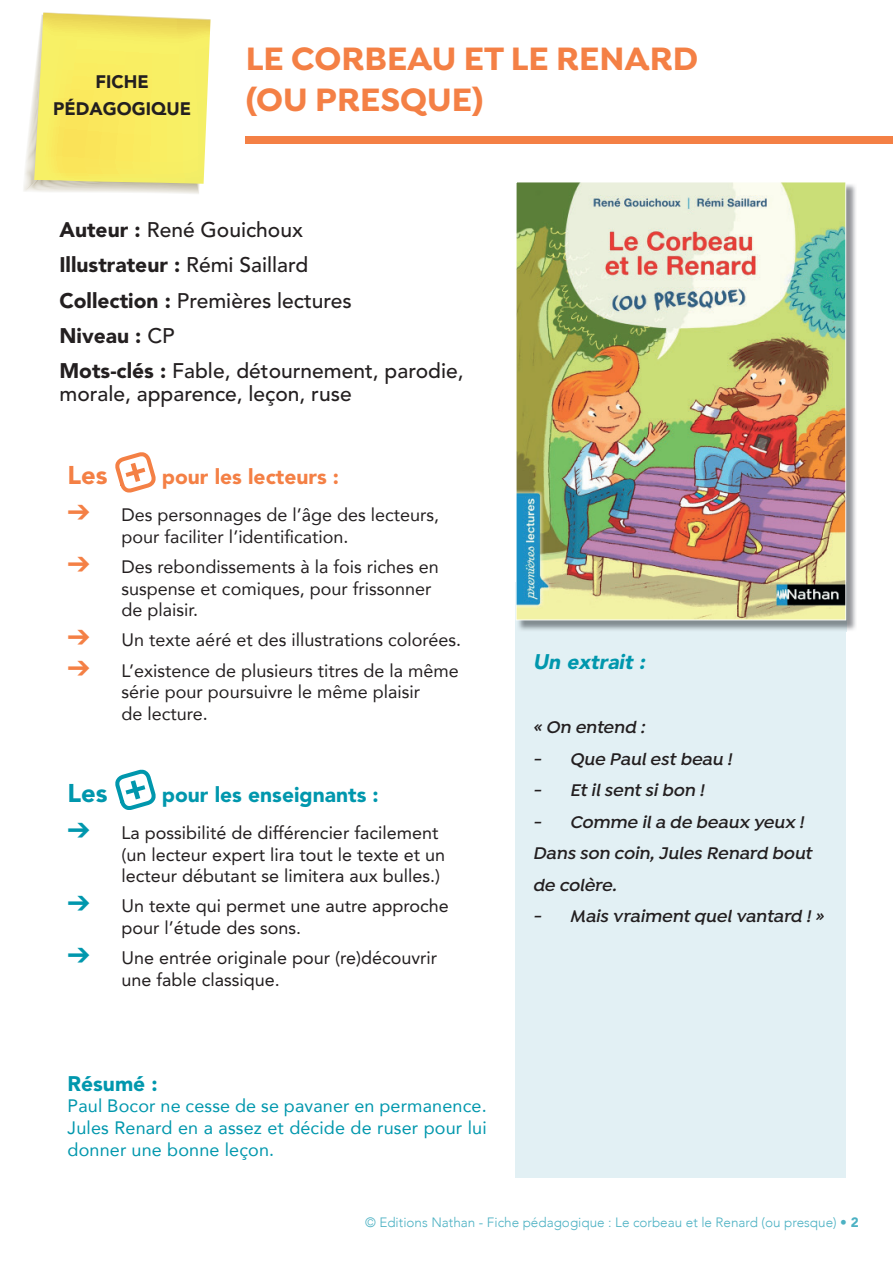
<style>
.page{position:relative;width:893px;height:1263px;background:#fff}
.page>*{position:absolute;margin:0;border:0;box-sizing:border-box;transform-origin:0 0}
.t1{font:700 34.5px/41.4px "Isidora";color:#f48045}
.t2{font:900 25.5px "Avenir LT Std";color:#f48045}
.t3{font:900 25.5px "Avenir LT Std";color:#0097ad}
.t4{font:500 21px/35.2px "Avenir LT Std";color:#231f20}
.t5{font:900 21px "Avenir LT Std";color:#0097ad}
.t6{font:900 21px "Avenir LT Std";color:#f48045}
.t7{font:italic 900 21px "Avenir LT Std";color:#0097ad}
.t8{font:18px/21.6px "Avenir";color:#231f20}
.t9{font:18px/21.6px "Avenir LT Std";color:#231f20}
.t10{font:italic 600 18px/31.5px "Isidora";color:#231f20}
.t11{font:18px/21.6px "Avenir";letter-spacing:.01em;color:#0097ad;text-align:justify}
.t12{font:900 18px/27px "Avenir LT Std";color:#231f20;text-align:center}
.t13{font:300 13.5px "Avenir";color:#4cb1c3}
.s1{font-weight:900}
.s2{color:#f48045}
.s3{color:#0097ad}
.s4{font-family:"Avenir LT Std";font-weight:900}
</style>
<div class="page">
<div style="left:246px;top:136px;width:647px;height:8px;background:#f48045"></div>
<svg style="left:24px;top:12px;width:187px;height:182px;background:#f5ea79"></svg>
<svg style="left:115px;top:452px;width:41px;height:41px"></svg>
<svg style="left:115px;top:769px;width:41px;height:41px"></svg>
<div style="left:516px;top:583px;width:330px;height:595px;background:#e2f0f4"></div>
<img style="left:846px;top:184px;width:10px;height:447px">
<img style="left:518px;top:620px;width:328px;height:10px">
<img style="left:516px;top:182px;width:330px;height:438px">
<p class="t12" style="left:53px;top:68px;width:140px">FICHE<br>PÉDAGOGIQUE</p>
<h1 class="t1" style="left:246px;top:39px;width:454px">LE CORBEAU ET LE RENARD (OU PRESQUE)</h1>
<p class="t4" style="left:59px;top:213px;width:406px"><span class="s1">Auteur :</span> René Gouichoux<br><span class="s1">Illustrateur :</span> Rémi Saillard<br><span class="s1">Collection :</span> Premières lectures<br><span class="s1">Niveau :</span> CP<br><span class="s1">Mots-clés :</span> Fable, détournement, parodie,</p>
<p class="t4" style="left:59px;top:376px;width:294px">morale, apparence, leçon, ruse</p>
<h2 class="t2" style="left:68px;top:460px;width:42px">Les</h2>
<p class="t6" style="left:162px;top:464px;width:179px">pour les lecteurs :</p>
<p class="t8" style="left:122px;top:504px;width:319px;text-indent:-54px"><span class="s2">➔</span> Des personnages de l’âge des lecteurs, pour faciliter l’identification.</p>
<p class="t8" style="left:122px;top:555px;width:319px;text-indent:-54px"><span class="s2">➔</span> Des rebondissements à la fois riches en suspense et comiques, pour frissonner de plaisir.</p>
<p class="t8" style="left:68px;top:629px;width:395px"><span class="s2">➔</span> Un texte aéré et des illustrations colorées.</p>
<p class="t8" style="left:122px;top:659px;width:339px;text-indent:-54px"><span class="s2">➔</span> L’existence de plusieurs titres de la même série pour poursuivre le même plaisir<br>de lecture.</p>
<h2 class="t3" style="left:68px;top:777px;width:42px">Les</h2>
<p class="t5" style="left:162px;top:781px;width:218px">pour les enseignants :</p>
<p class="t9" style="left:122px;top:822px;width:325px;text-indent:-54px"><span class="s3">➔</span> La possibilité de différencier facilement (un lecteur expert lira tout le texte et un lecteur débutant se limitera aux bulles.)</p>
<p class="t9" style="left:122px;top:895px;width:329px;text-indent:-54px"><span class="s3">➔</span> Un texte qui permet une autre approche pour l’étude des sons.</p>
<p class="t9" style="left:122px;top:947px;width:317px;text-indent:-54px"><span class="s3">➔</span> Une entrée originale pour (re)découvrir une fable classique.</p>
<p class="t5" style="left:68px;top:1071px;width:92px">Résumé :</p>
<p class="t11" style="left:68px;top:1095px;width:421px">Paul Bocor ne cesse de se pavaner en permanence.<br>Jules Renard en a assez et décide de ruser pour lui donner une bonne leçon.</p>
<p class="t7" style="left:533px;top:649px;width:118px">Un extrait :</p>
<p class="t10" style="left:533px;top:712px;width:118px">« On entend :</p>
<p class="t10" style="left:533px;top:744px;width:204px">- Que Paulestbeau !</p>
<p class="t10" style="left:533px;top:775px;width:177px">- Etilsentsibon !</p>
<p class="t10" style="left:533px;top:807px;width:285px">- Comme ila de beaux yeux !<br>Dans son coin,Jules Renard bout de colère.</p>
<p class="t10" style="left:533px;top:901px;width:297px">- Mais vraimentquelvantard !»</p>
<p class="t13" style="left:365px;top:1214px;width:495px">© Editions Nathan - Fiche pédagogique : Le corbeau et le Renard (ou presque) • <span class="s4">2</span></p>
</div>
